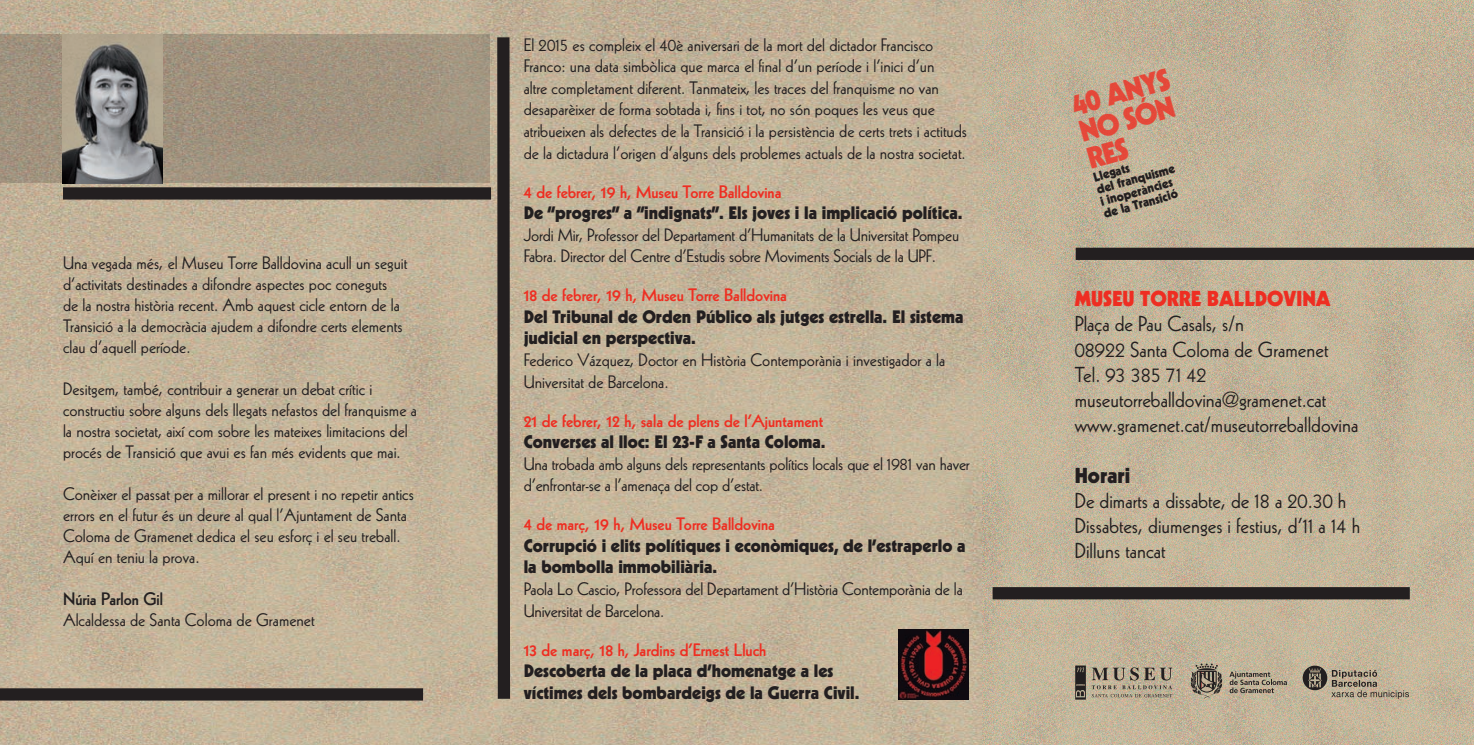
<style>
.page{position:relative;width:1474px;height:745px;background:#fff}
.page>*{position:absolute;margin:0;border:0;box-sizing:border-box;transform-origin:0 0}
.t1{font:900 29.22px/27.7px "Kabel";color:#ee2e22;text-align:justify}
.t2{font:21px "Kabel";color:#231f20}
.t3{font:900 21px "Kabel";color:#ee2e22}
.t4{font:900 21px "Kabel";color:#231f20}
.t5{font:17.5px/21px "Kabel";color:#231f20}
.t6{font:900 17.5px/21.5px "Kabel";color:#231f20}
.t7{font:800 17.5px "Kabel";color:#ee2e22}
.t8{font:800 17.5px "Kabel";color:#231f20}
.t9{font:900 12.6px "Kabel";color:#231f20}
</style>
<div class="page">
<img style="left:0;top:0;width:1473px;height:744px">
<svg style="left:0;top:35px;width:490px;height:148px;background:#a0937f"></svg>
<svg style="left:491px;top:25px;width:25px;height:685px;background:#776d60"></svg>
<div style="left:63px;top:187px;width:428px;height:12px;background:#231f20"></div>
<div style="left:0;top:687px;width:423px;height:13px;background:#231f20"></div>
<img style="left:63px;top:35px;width:99px;height:148px">
<div style="left:992px;top:586px;width:417px;height:13px;background:#231f20"></div>
<div style="left:1075px;top:247px;width:398px;height:13px;background:#231f20"></div>
<svg style="left:1091px;top:667px;width:81px;height:29px;background:#a29781"></svg>
<svg style="left:1075px;top:665px;width:10px;height:34px"></svg>
<svg style="left:1302px;top:665px;width:106px;height:33px;background:#a0947f"></svg>
<svg style="left:1229px;top:671px;width:57px;height:21px"></svg>
<svg style="left:1190px;top:663px;width:32px;height:35px"></svg>
<img style="left:898px;top:629px;width:70px;height:69px">
<p class="t5" style="left:63px;top:252px;width:346px">Una vegada més, el Museu Torre Balldovina acull un seguit d’activitats destinades a difondre aspectes poc coneguts<br>de la nostra història recent. Amb aquest cicle entorn de la Transició a la democràcia ajudem a difondre certs elements clau d’aquell període.</p>
<p class="t5" style="left:63px;top:378px;width:355px">Desitgem, també, contribuir a generar un debat crític i constructiu sobre alguns dels llegats nefastos del franquisme a la nostra societat, així com sobre les mateixes limitacions del procés de Transició que avui es fan més evidents que mai.</p>
<p class="t5" style="left:63px;top:483px;width:352px">Conèixer el passat per a millorar el present i no repetir antics errors en el futur és un deure al qual l’Ajuntament de Santa Coloma de Gramenet dedica el seu esforç i el seu treball.<br>Aquí en teniu la prova.</p>
<p class="t8" style="left:63px;top:588px;width:101px">Núria Parlon Gil</p>
<p class="t5" style="left:63px;top:609px;width:253px">Alcaldessa de Santa Coloma de Gramenet</p>
<p class="t5" style="left:523px;top:34px;width:445px;line-height:21.5px">El 2015 es compleix el 40è aniversari de la mort del dictador Francisco Franco: una data simbòlica que marca el final d’un període i l’inici d’un<br>altre completament diferent. Tanmateix, les traces del franquisme no van desaparèixer de forma sobtada i, fins i tot, no són poques les veus que atribueixen als defectes de la Transició i la persistència de certs trets i actituds de la dictadura l’origen d’alguns dels problemes actuals de la nostra societat.</p>
<p class="t7" style="left:523px;top:181px;width:259px">4 de febrer, 19 h, Museu Torre Balldovina</p>
<p class="t6" style="left:523px;top:202px;width:440px">De “progres” a “indignats”. Els joves i la implicació política.</p>
<p class="t5" style="left:523px;top:224px;width:437px;line-height:21.5px">Jordi Mir, Professor del Departament d’Humanitats de la Universitat Pompeu<br>Fabra. Director del Centre d’Estudis sobre Moviments Socials de la UPF.</p>
<p class="t7" style="left:523px;top:285px;width:265px">18 de febrer, 19 h, Museu Torre Balldovina</p>
<p class="t6" style="left:523px;top:305px;width:441px">Del Tribunal de Orden Público als jutges estrella. El sistema judicial en perspectiva.</p>
<p class="t5" style="left:523px;top:349px;width:423px;line-height:21.5px">Federico Vázquez, Doctor en Història Contemporània i investigador a la<br>Universitat de Barcelona.</p>
<p class="t7" style="left:523px;top:410px;width:301px">21 de febrer, 12 h, sala de plens de l’Ajuntament</p>
<p class="t6" style="left:523px;top:430px;width:303px">Converses al lloc: El 23-F a Santa Coloma.</p>
<p class="t5" style="left:523px;top:452px;width:447px;line-height:21.5px">Una trobada amb alguns dels representants polítics locals que el 1981 van haver d’enfrontar-se a l’amenaça del cop d’estat.</p>
<p class="t7" style="left:523px;top:513px;width:253px">4 de març, 19 h, Museu Torre Balldovina</p>
<p class="t6" style="left:523px;top:534px;width:443px">Corrupció i elits polítiques i econòmiques, de l’estraperlo a la bombolla immobiliària.</p>
<p class="t5" style="left:523px;top:577px;width:440px;line-height:21.5px">Paola Lo Cascio, Professora del Departament d’Història Contemporània de la<br>Universitat de Barcelona.</p>
<p class="t7" style="left:523px;top:638px;width:244px">13 de març, 18 h, Jardins d’Ernest Lluch</p>
<p class="t6" style="left:523px;top:659px;width:311px">Descoberta de la placa d’homenatge a les</p>
<p class="t6" style="left:523px;top:681px;width:337px">víctimes dels bombardeigs de la Guerra Civil.</p>
<h1 class="t1" style="left:1068px;top:92px;width:102px;rotate:-16deg">40 ANYS NO SÓN RES</h1>
<p class="t9" style="left:1091px;top:170px;width:39px;rotate:-16deg">Llegats</p>
<p class="t9" style="left:1094px;top:182px;width:82px;rotate:-16deg">del franquisme</p>
<p class="t9" style="left:1098px;top:194px;width:76px;rotate:-16deg">i inoperàncies</p>
<p class="t9" style="left:1101px;top:206px;width:78px;rotate:-16deg">de la Transició</p>
<p class="t3" style="left:1074px;top:285px;width:257px">MUSEU TORRE BALLDOVINA</p>
<p class="t2" style="left:1074px;top:311px;width:171px">Plaça de Pau Casals, s/n</p>
<p class="t2" style="left:1074px;top:337px;width:255px">08922 Santa Coloma de Gramenet</p>
<p class="t2" style="left:1074px;top:362px;width:133px">Tel. 93 385 71 42</p>
<p class="t2" style="left:1074px;top:387px;width:253px">museutorreballdovina@gramenet.cat</p>
<p class="t2" style="left:1074px;top:412px;width:285px">www.gramenet.cat/museutorreballdovina</p>
<p class="t4" style="left:1074px;top:461px;width:57px">Horari</p>
<p class="t2" style="left:1074px;top:488px;width:273px">De dimarts a dissabte, de 18 a 20.30 h</p>
<p class="t2" style="left:1074px;top:513px;width:287px">Dissabtes, diumenges i festius, d’11 a 14 h</p>
<p class="t2" style="left:1074px;top:538px;width:92px">Dilluns tancat</p>
</div>
